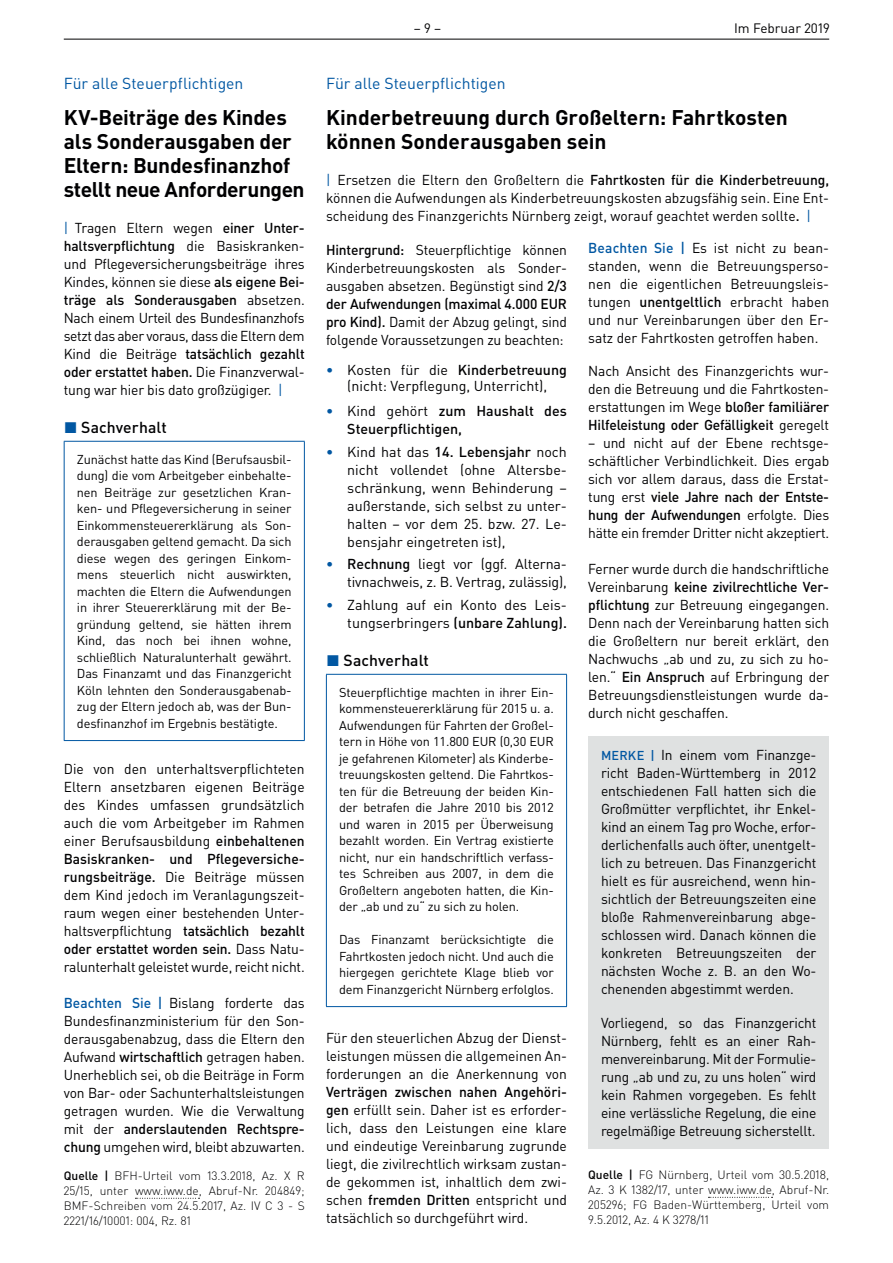
<style>
.page{position:relative;width:893px;height:1263px;background:#fff}
.page>*{position:absolute;margin:0;border:0;box-sizing:border-box;transform-origin:0 0}
.t1{font:700 21px/24px "DIN Pro";letter-spacing:-.005em;color:#000002}
.t2{font:15.75px "DIN Pro";color:#0157a2}
.t3{font:500 15.75px "DIN Pro";letter-spacing:.005em;color:#000002}
.t4{font:14.25px/18px "DIN Pro";letter-spacing:-.01em;color:#000002;text-align:justify}
.t5{font:500 14.25px/18px "DIN Pro";color:#000002}
.t6{font:13.5px "DIN Pro";color:#000002}
.t7{font:12.75px/16.5px "DIN Pro";letter-spacing:-.01em;color:#000002;text-align:justify}
.t8{font:300 12px/15px "DIN Pro";color:#000002;text-align:justify}
.s1{color:#0157a2}
.s2{font-weight:500}
.s3{font-weight:500;color:#0157a2}
.s4{font-weight:400}
.s5{font-weight:500;font-size:12.75px;color:#0157a2}
</style>
<div class="page">
<hr style="left:64px;top:39px;width:765px;height:1px;background:#000002">
<svg style="left:135px;top:1198px;width:65px;height:1px"></svg>
<hr style="left:64px;top:441px;width:241px;height:1px;background:#0157a2">
<hr style="left:64px;top:442px;width:1px;height:298px;background:#0157a2">
<hr style="left:304px;top:442px;width:1px;height:298px;background:#0157a2">
<hr style="left:64px;top:740px;width:241px;height:1px;background:#0157a2">
<hr style="left:326px;top:674px;width:241px;height:1px;background:#0157a2">
<hr style="left:326px;top:675px;width:1px;height:331px;background:#0157a2">
<hr style="left:566px;top:675px;width:1px;height:331px;background:#0157a2">
<hr style="left:326px;top:1006px;width:241px;height:1px;background:#0157a2">
<svg style="left:708px;top:1197px;width:65px;height:1px"></svg>
<div style="left:588px;top:736px;width:241px;height:413px;background:#dfe1e1"></div>
<p class="t2" style="left:64px;top:73px;width:181px">Für alle Steuerpflichtigen</p>
<h1 class="t1" style="left:64px;top:105px;width:242px">KV-Beiträge des Kindes als Sonderausgaben der<br>Eltern: Bundesfinanzhof stellt neue Anforderungen</h1>
<p class="t4" style="left:64px;top:219px;width:242px"><span class="s1">|</span> Tragen Eltern wegen <span class="s2">einer Unter&shy;haltsverpflichtung</span> die Basiskranken&shy;und Pflegeversicherungsbeiträge ihres Kindes, können sie diese <span class="s2">als eigene Bei&shy;träge als Sonderausgaben</span> absetzen.<br>Nach einem Urteil des Bundesfinanzhofs setzt das aber voraus, dass die Eltern dem Kind die Beiträge <span class="s2">tatsächlich gezahlt oder erstattet haben.</span> Die Finanzverwal&shy;tung war hier bis dato großzügiger. <span class="s1">|</span></p>
<p class="t3" style="left:64px;top:416px;width:104px"><span class="s1">◼</span> Sachverhalt</p>
<p class="t7" style="left:77px;top:450px;width:216px">Zunächst hatte das Kind (Berufsausbil&shy;dung) die vom Arbeitgeber einbehalte&shy;nen Beiträge zur gesetzlichen Kran&shy;ken- und Pflegeversicherung in seiner Einkommensteuererklärung als Son&shy;derausgaben geltend gemacht. Da sich diese wegen des geringen Einkom&shy;mens steuerlich nicht auswirkten, machten die Eltern die Aufwendungen in ihrer Steuererklärung mit der Be&shy;gründung geltend, sie hätten ihrem Kind, das noch bei ihnen wohne, schließlich Naturalunterhalt gewährt.<br>Das Finanzamt und das Finanzgericht Köln lehnten den Sonderausgabenab&shy;zug der Eltern jedoch ab, was der Bun&shy;desfinanzhof im Ergebnis bestätigte.</p>
<p class="t4" style="left:64px;top:759px;width:242px">Die von den unterhaltsverpflichteten Eltern ansetzbaren eigenen Beiträge des Kindes umfassen grundsätzlich auch die vom Arbeitgeber im Rahmen einer Berufsausbildung <span class="s2">einbehaltenen Basiskranken- und Pflegeversiche&shy;rungsbeiträge.</span> Die Beiträge müssen dem Kind jedoch im Veranlagungszeit&shy;raum wegen einer bestehenden Unter&shy;haltsverpflichtung <span class="s2">tatsächlich bezahlt oder erstattet worden sein.</span> Dass Natu&shy;ralunterhalt geleistet wurde, reicht nicht.</p>
<p class="t4" style="left:64px;top:993px;width:242px"><span class="s3">Beachten Sie |</span> Bislang forderte das Bundesfinanzministerium für den Son&shy;derausgabenabzug, dass die Eltern den Aufwand <span class="s2">wirtschaftlich</span> getragen haben.<br>Unerheblich sei, ob die Beiträge in Form von Bar- oder Sachunterhaltsleistungen getragen wurden. Wie die Verwaltung mit der <span class="s2">anderslautenden Rechtspre&shy;chung</span> umgehen wird, bleibt abzuwarten.</p>
<p class="t8" style="left:64px;top:1168px;width:242px"><span class="s2">Quelle |</span> BFH-Urteil vom 13.3.2018, Az. X R 25/15, unter www.iww.de, Abruf-Nr. 204849; BMF-Schreiben vom 24.5.2017, Az. IV C 3 - S 2221/16/10001: 004, Rz. 81</p>
<p class="t6" style="left:414px;top:19px;width:29px">– 9 –</p>
<p class="t6" style="left:734px;top:19px;width:97px">Im Februar 2019</p>
<p class="t2" style="left:326px;top:73px;width:181px">Für alle Steuerpflichtigen</p>
<h1 class="t1" style="left:326px;top:105px;width:463px">Kinderbetreuung durch Großeltern: Fahrtkosten können Sonderausgaben sein</h1>
<p class="t4" style="left:326px;top:171px;width:505px"><span class="s1">|</span> Ersetzen die Eltern den Großeltern die <span class="s2">Fahrtkosten für die Kinderbetreuung, </span>können die Aufwendungen als Kinderbetreuungskosten abzugsfähig sein. Eine Ent&shy;scheidung des Finanzgerichts Nürnberg zeigt, worauf geachtet werden sollte<span class="s2">.</span> <span class="s1">|</span></p>
<p class="t4" style="left:326px;top:240px;width:242px"><span class="s2">Hintergrund:</span> Steuerpflichtige können Kinderbetreuungskosten als Sonder&shy;ausgaben absetzen. Begünstigt sind <span class="s2">2/3 der Aufwendungen (maximal 4.000 EUR pro Kind).</span> Damit der Abzug gelingt, sind folgende Voraussetzungen zu beachten:</p>
<p class="t4" style="left:326px;top:361px;width:242px;line-height:16.5px;text-align:center"><span class="s3">•</span> Kosten für die <span class="s2">Kinderbetreuung </span>(nicht: Verpflegung, Unterricht),</p>
<p class="t5" style="left:347px;top:402px;width:221px;text-indent:-21px"><span class="s1">•</span> <span class="s4">Kind gehört</span> zum Haushalt des<br>Steuerpflichtigen,</p>
<p class="t4" style="left:347px;top:442px;width:221px;text-indent:-21px"><span class="s3">•</span> Kind hat das <span class="s2">14. Lebensjahr</span> noch nicht vollendet (ohne Altersbe&shy;schränkung, wenn Behinderung – außerstande, sich selbst zu unter&shy;halten – vor dem 25. bzw. 27. Le&shy;bensjahr eingetreten ist),</p>
<p class="t4" style="left:326px;top:555px;width:242px;text-align:right"><span class="s3">•</span> <span class="s2">Rechnung</span> liegt vor (ggf. Alterna&shy;tivnachweis, z. B. Vertrag, zulässig),</p>
<p class="t4" style="left:326px;top:595px;width:242px;text-align:right"><span class="s3">•</span> Zahlung auf ein Konto des Leis&shy;tungserbringers <span class="s2">(unbare Zahlung).</span></p>
<p class="t3" style="left:326px;top:649px;width:104px"><span class="s1">◼</span> Sachverhalt</p>
<p class="t7" style="left:339px;top:683px;width:216px">Steuerpflichtige machten in ihrer Ein&shy;kommensteuererklärung für 2015 u. a.<br>Aufwendungen für Fahrten der Großel&shy;tern in Höhe von 11.800 EUR (0,30 EUR je gefahrenen Kilometer) als Kinderbe&shy;treuungskosten geltend. Die Fahrtkos&shy;ten für die Betreuung der beiden Kin&shy;der betrafen die Jahre 2010 bis 2012 und waren in 2015 per Überweisung bezahlt worden. Ein Vertrag existierte nicht, nur ein handschriftlich verfass&shy;tes Schreiben aus 2007, in dem die Großeltern angeboten hatten, die Kin&shy;der „ab und zu“ zu sich zu holen.</p>
<p class="t7" style="left:339px;top:931px;width:216px">Das Finanzamt berücksichtigte die Fahrtkosten jedoch nicht. Und auch die hiergegen gerichtete Klage blieb vor dem Finanzgericht Nürnberg erfolglos.</p>
<p class="t4" style="left:326px;top:1029px;width:242px">Für den steuerlichen Abzug der Dienst&shy;leistungen müssen die allgemeinen An&shy;forderungen an die Anerkennung von</p>
<p class="t4" style="left:326px;top:1083px;width:242px"><span class="s2">Verträgen zwischen nahen Angehöri&shy;gen</span> erfüllt sein. Daher ist es erforder&shy;lich, dass den Leistungen eine klare und eindeutige Vereinbarung zugrunde liegt, die zivilrechtlich wirksam zustan&shy;de gekommen ist, inhaltlich dem zwi&shy;schen <span class="s2">fremden Dritten</span> entspricht und tatsächlich so durchgeführt wird.</p>
<p class="t4" style="left:588px;top:239px;width:242px"><span class="s3">Beachten Sie |</span> Es ist nicht zu bean&shy;standen, wenn die Betreuungsperso&shy;nen die eigentlichen Betreuungsleis&shy;tungen <span class="s2">unentgeltlich</span> erbracht haben und nur Vereinbarungen über den Er&shy;satz der Fahrtkosten getroffen haben.</p>
<p class="t4" style="left:588px;top:362px;width:242px">Nach Ansicht des Finanzgerichts wur&shy;den die Betreuung und die Fahrtkosten&shy;erstattungen im Wege <span class="s2">bloßer familiärer Hilfeleistung oder Gefälligkeit</span> geregelt</p>
<p class="t4" style="left:588px;top:434px;width:242px">– und nicht auf der Ebene rechtsge&shy;schäftlicher Verbindlichkeit. Dies ergab sich vor allem daraus, dass die Erstat&shy;tung erst <span class="s2">viele Jahre nach der Entste&shy;hung der Aufwendungen</span> erfolgte. Dies hätte ein fremder Dritter nicht akzeptiert.</p>
<p class="t4" style="left:588px;top:559px;width:242px">Ferner wurde durch die handschriftliche Vereinbarung <span class="s2">keine zivilrechtliche Ver&shy;pflichtung</span> zur Betreuung eingegangen.<br>Denn nach der Vereinbarung hatten sich die Großeltern nur bereit erklärt, den Nachwuchs „ab und zu, zu sich zu ho&shy;len.“ <span class="s2">Ein Anspruch</span> auf Erbringung der Betreuungsdienstleistungen wurde da&shy;durch nicht geschaffen.</p>
<p class="t4" style="left:601px;top:745px;width:217px"><span class="s5">MERKE |</span> In einem vom Finanzge&shy;richt Baden-Württemberg in 2012 entschiedenen Fall hatten sich die Großmütter verpflichtet, ihr Enkel&shy;kind an einem Tag pro Woche, erfor&shy;derlichenfalls auch öfter, unentgelt&shy;lich zu betreuen. Das Finanzgericht hielt es für ausreichend, wenn hin&shy;sichtlich der Betreuungszeiten eine bloße Rahmenvereinbarung abge&shy;schlossen wird. Danach können die konkreten Betreuungszeiten der nächsten Woche z. B. an den Wo&shy;chenenden abgestimmt werden.</p>
<p class="t4" style="left:601px;top:1013px;width:217px">Vorliegend, so das Finanzgericht Nürnberg, fehlt es an einer Rah&shy;menvereinbarung. Mit der Formulie&shy;rung „ab und zu, zu uns holen“ wird kein Rahmen vorgegeben. Es fehlt eine verlässliche Regelung, die eine regelmäßige Betreuung sicherstellt.</p>
<p class="t8" style="left:588px;top:1167px;width:242px"><span class="s2">Quelle |</span> FG Nürnberg, Urteil vom 30.5.2018, Az. 3 K 1382/17, unter www.iww.de, Abruf-Nr.<br>205296; FG Baden-Württemberg, Urteil vom 9.5.2012, Az. 4 K 3278/11</p>
</div>
